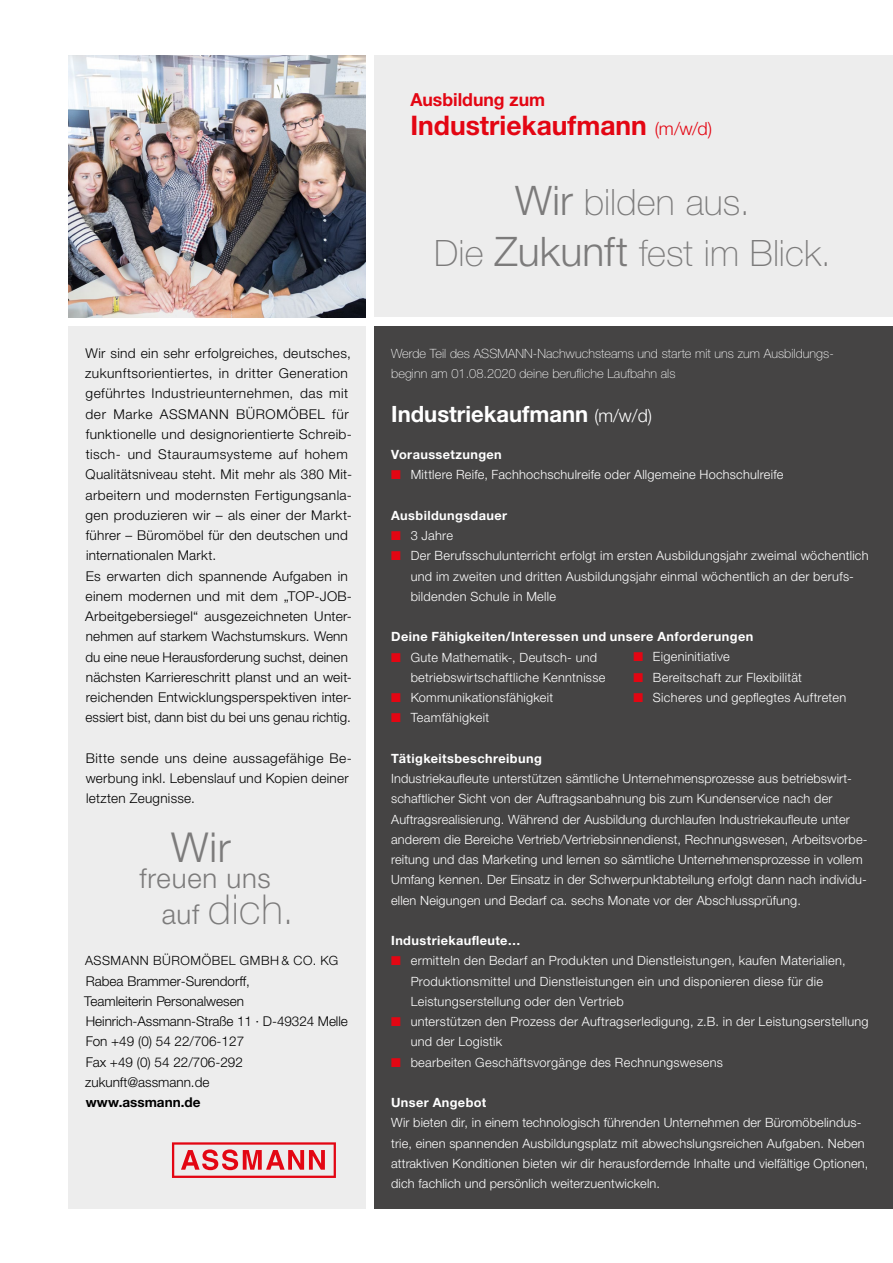
<style>
.page{position:relative;width:893px;height:1263px;background:#fff}
.page>*{position:absolute;margin:0;border:0;box-sizing:border-box;transform-origin:0 0}
.t1{font:100 41.25px "Helvetica Neue LTW1 G";color:#7c7b7b}
.t2{font:300 41.25px "Helvetica Neue LTW1 G";color:#7c7b7b}
.t3{font:100 36.45px/51px "Helvetica Neue LTW1 G";letter-spacing:.005em;color:#7c7b7b;text-align:center}
.t4{font:300 27.45px "Helvetica Neue LTW1 G";letter-spacing:.03em;color:#7c7b7b}
.t5{font:700 27px "Helvetica Neue LTW1 G";color:#e30613}
.t6{font:700 22.5px "Helvetica Neue LTW1 G";color:#fff}
.t7{font:700 18px "Helvetica Neue LTW1 G";color:#e30613}
.t8{font:300 13.5px/20.2px "Helvetica Neue LTW1 G";letter-spacing:.02em;color:#000}
.t9{font:300 13.5px/20.2px "Helvetica Neue LTW1 G";color:#000}
.t10{font:700 13.5px "Helvetica Neue LTW1 G";color:#000}
.t11{font:300 12.75px/20.2px "Helvetica Neue LTW1 G";letter-spacing:.01em;color:#fff}
.t12{font:700 12.75px "Helvetica Neue LTW1 G";letter-spacing:.03em;color:#fff}
.t13{font:100 12.75px/20.2px "Helvetica Neue LTW1 G";letter-spacing:.005em;color:#fff}
.t14{font:300 12.75px "Helvetica Neue LTW1 G";letter-spacing:.045em;color:#000}
.s1{font-weight:300;font-size:27.45px}
.s2{font-weight:300;font-size:18px}
.s3{font-weight:300;font-size:40.8px}
.s4{color:#e30613}
</style>
<div class="page">
<div style="left:374px;top:326px;width:519px;height:882px;background:#454444"></div>
<img style="left:68px;top:55px;width:298px;height:262px">
<div style="left:374px;top:55px;width:519px;height:262px;background:#ededed"></div>
<div style="left:68px;top:326px;width:298px;height:882px;background:#ededed"></div>
<svg style="left:172px;top:1142px;width:164px;height:36px"></svg>
<p class="t8" style="left:85px;top:343px;width:269px">Wir sind ein sehr erfolgreiches, deutsches, zukunftsorientiertes, in dritter Generation geführtes Industrieunternehmen, das mit der Marke ASSMANN BÜROMÖBEL für funktionelle und designorientierte Schreib&shy;tisch- und Stauraumsysteme auf hohem Qualitätsniveau steht. Mit mehr als 380 Mit&shy;arbeitern und modernsten Fertigungsanla&shy;gen produzieren wir – als einer der Markt&shy;führer – Büromöbel für den deutschen und internationalen Markt.<br>Es erwarten dich spannende Aufgaben in einem modernen und mit dem „TOP-JOB-Arbeitgebersiegel“ ausgezeichneten Unter&shy;nehmen auf starkem Wachstumskurs. Wenn du eine neue Herausforderung suchst, deinen nächsten Karriereschritt planst und an weit&shy;reichenden Entwicklungsperspektiven inter&shy;essiert bist, dann bist du bei uns genau richtig.</p>
<p class="t8" style="left:86px;top:748px;width:268px">Bitte sende uns deine aussagefähige Be&shy;werbung inkl. Lebenslauf und Kopien deiner letzten Zeugnisse.</p>
<h1 class="t2" style="left:171px;top:822px;width:61px">Wir</h1>
<h3 class="t4" style="left:140px;top:861px;width:133px">freuen uns</h3>
<h1 class="t1" style="left:162px;top:885px;width:134px"><span class="s1">auf</span> dich.</h1>
<p class="t14" style="left:85px;top:953px;width:255px">ASSMANN BÜROMÖBEL GMBH &amp; CO. KG</p>
<p class="t9" style="left:84px;top:971px;width:265px">Rabea Brammer-Surendorff,<br>Teamleiterin Personalwesen<br>Heinrich-Assmann-Straße 11 · D-49324 Melle<br>Fon +49 (0) 54 22/706-127<br>Fax +49 (0) 54 22/706-292 zukunft@assmann.de</p>
<p class="t10" style="left:86px;top:1094px;width:116px">www.assmann.de</p>
<h3 class="t7" style="left:410px;top:89px;width:136px">Ausbildung zum</h3>
<h3 class="t5" style="left:410px;top:109px;width:303px">Industriekaufmann <span class="s2">(m/w/d)</span></h3>
<h2 class="t3" style="left:434px;top:176px;width:398px"><span class="s3">Wir</span> bilden aus.<br>Die <span class="s3">Zukunft</span> fest im Blick.</h2>
<p class="t13" style="left:391px;top:343px;width:444px">Werde Teil des ASSMANN-Nachwuchsteams und starte mit uns zum Ausbildungs&shy;beginn am 01.08.2020 deine berufliche Laufbahn als</p>
<h3 class="t6" style="left:391px;top:400px;width:262px">Industriekaufmann <span class="s2">(m/w/d)</span></h3>
<p class="t12" style="left:391px;top:447px;width:112px">Voraussetzungen</p>
<p class="t11" style="left:391px;top:465px;width:394px"><span class="s4">■</span> Mittlere Reife, Fachhochschulreife oder Allgemeine Hochschulreife</p>
<p class="t12" style="left:391px;top:507px;width:118px">Ausbildungsdauer</p>
<p class="t11" style="left:391px;top:525px;width:63px"><span class="s4">■</span> 3 Jahre</p>
<p class="t11" style="left:411px;top:546px;width:460px;text-indent:-19px"><span class="s4">■</span> Der Berufsschulunterricht erfolgt im ersten Ausbildungsjahr zweimal wöchentlich und im zweiten und dritten Ausbildungsjahr einmal wöchentlich an der berufs&shy;bildenden Schule in Melle</p>
<p class="t12" style="left:391px;top:629px;width:364px">Deine Fähigkeiten/Interessen und unsere Anforderungen</p>
<p class="t11" style="left:411px;top:647px;width:196px;text-indent:-19px"><span class="s4">■</span> Gute Mathematik-, Deutsch- und betriebswirtschaftliche Kenntnisse</p>
<p class="t11" style="left:391px;top:687px;width:164px"><span class="s4">■</span> Kommunikationsfähigkeit</p>
<p class="t11" style="left:391px;top:708px;width:100px"><span class="s4">■</span> Teamfähigkeit</p>
<p class="t12" style="left:391px;top:750px;width:152px">Tätigkeitsbeschreibung</p>
<p class="t11" style="left:391px;top:768px;width:478px">Industriekaufleute unterstützen sämtliche Unternehmensprozesse aus betriebswirt&shy;schaftlicher Sicht von der Auftragsanbahnung bis zum Kundenservice nach der Auftragsrealisierung. Während der Ausbildung durchlaufen Industriekaufleute unter anderem die Bereiche Vertrieb/Vertriebsinnendienst, Rechnungswesen, Arbeitsvorbe&shy;reitung und das Marketing und lernen so sämtliche Unternehmensprozesse in vollem Umfang kennen. Der Einsatz in der Schwerpunktabteilung erfolgt dann nach individu&shy;ellen Neigungen und Bedarf ca. sechs Monate vor der Abschlussprüfung.</p>
<p class="t12" style="left:391px;top:933px;width:131px">Industriekaufleute…</p>
<p class="t11" style="left:411px;top:950px;width:436px;text-indent:-19px"><span class="s4">■</span> ermitteln den Bedarf an Produkten und Dienstleistungen, kaufen Materialien,<br>Produktionsmittel und Dienstleistungen ein und disponieren diese für die<br>Leistungserstellung oder den Vertrieb</p>
<p class="t11" style="left:411px;top:1011px;width:460px;text-indent:-19px"><span class="s4">■</span> unterstützen den Prozess der Auftragserledigung, z.B. in der Leistungserstellung und der Logistik</p>
<p class="t11" style="left:391px;top:1052px;width:333px"><span class="s4">■</span> bearbeiten Geschäftsvorgänge des Rechnungswesens</p>
<p class="t12" style="left:391px;top:1094px;width:97px">Unser Angebot</p>
<p class="t11" style="left:391px;top:1112px;width:479px">Wir bieten dir, in einem technologisch führenden Unternehmen der Büromöbelindus&shy;trie, einen spannenden Ausbildungsplatz mit abwechslungsreichen Aufgaben. Neben attraktiven Konditionen bieten wir dir herausfordernde Inhalte und vielfältige Optionen, dich fachlich und persönlich weiterzuentwickeln.</p>
<p class="t11" style="left:633px;top:647px;width:98px"><span class="s4">■</span> Eigeninitiative</p>
<p class="t11" style="left:633px;top:667px;width:170px"><span class="s4">■</span> Bereitschaft zur Flexibilität</p>
<p class="t11" style="left:633px;top:687px;width:214px"><span class="s4">■</span> Sicheres und gepflegtes Auftreten</p>
</div>
